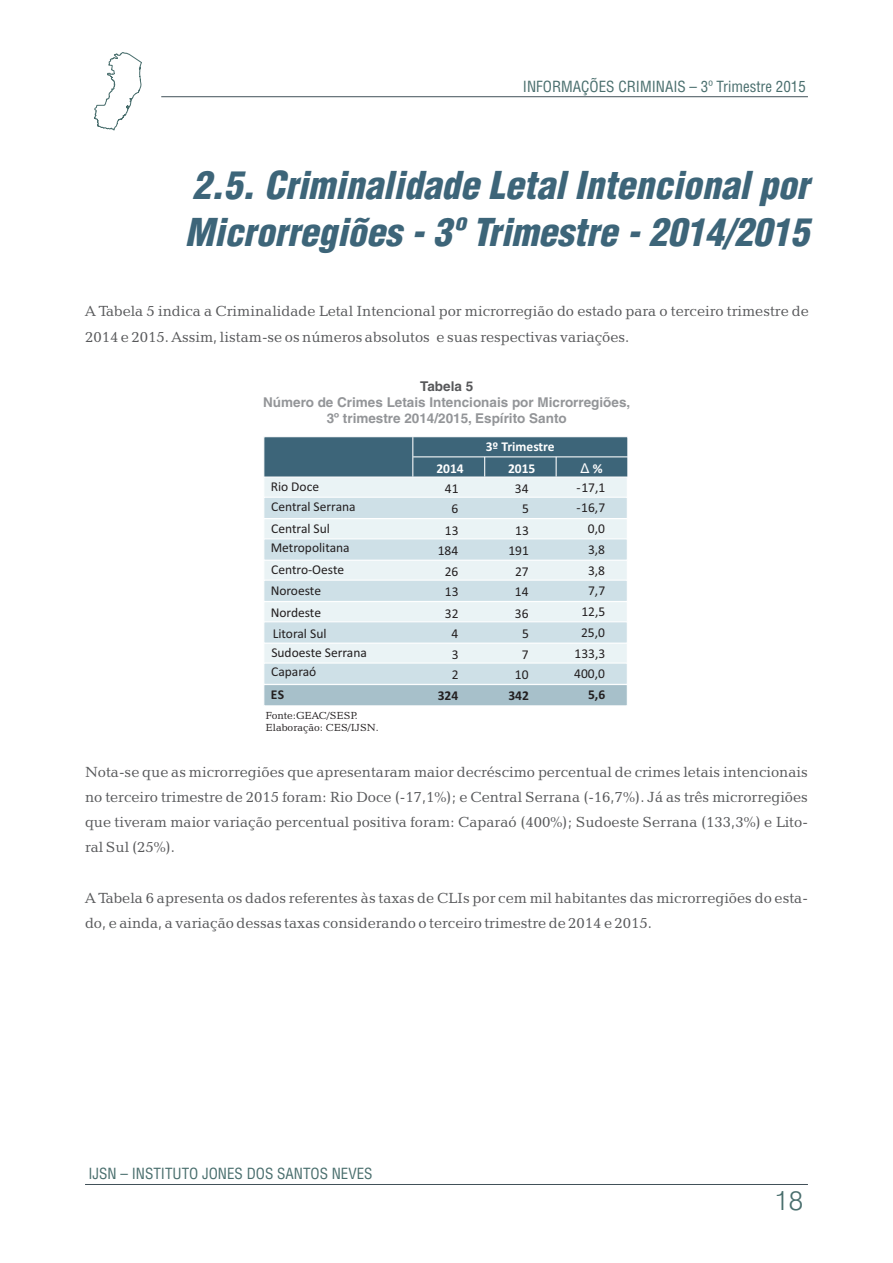
<style>
.page{position:relative;width:893px;height:1263px;background:#fff}
.page>*{position:absolute;margin:0;border:0;box-sizing:border-box;transform-origin:0 0}
.t1{font:italic 900 condensed 37.5px/46.8px "Helvetica LT";color:#3d6579}
.t2{font:300 27px "Swiss 721 BT";color:#496e6d}
.t3{font:15px/25.2px "Candida BT";color:#57585a}
.t4{font:condensed 15px "Helvetica LT";color:#496e6d}
.t5{font:13.5px "Calibri";color:#231f20}
.t6{font:700 13.5px/16px "Helvetica LT";color:#939598;text-align:center}
.t7{font:700 13.5px "Calibri";color:#fff}
.t8{font:700 13.5px "Calibri";color:#231f20}
.t9{font:700 13.5px "Helvetica LT";color:#57585a}
.t10{font:13.5px "Arial";color:#fff}
.t11{font:10.5px/12.6px "Candida BT";color:#231f20}
.s1{font-family:"Calibri";font-weight:700}
</style>
<div class="page">
<hr style="left:161px;top:96px;width:647px;height:1px;background:#425159">
<svg style="left:94px;top:52px;width:48px;height:78px"></svg>
<hr style="left:85px;top:1184px;width:723px;height:1px;background:#425159">
<div style="left:263px;top:476px;width:365px;height:23px;background:#eaf3f5;border:1px solid #fff"></div>
<div style="left:263px;top:559px;width:365px;height:23px;background:#eaf3f5;border:1px solid #fff"></div>
<div style="left:263px;top:642px;width:365px;height:23px;background:#eaf3f5;border:1px solid #fff"></div>
<div style="left:263px;top:518px;width:365px;height:22px;background:#eaf3f5"></div>
<div style="left:263px;top:601px;width:365px;height:22px;background:#eaf3f5"></div>
<div style="left:263px;top:684px;width:365px;height:22px;background:#a7c0ca;border:1px solid #fff"></div>
<div style="left:263px;top:497px;width:365px;height:22px;background:#cee0e7;border:1px solid #fff"></div>
<div style="left:263px;top:580px;width:365px;height:22px;background:#cee0e7;border:1px solid #fff"></div>
<div style="left:263px;top:662px;width:365px;height:23px;background:#cee0e7;border:1px solid #fff"></div>
<div style="left:263px;top:538px;width:365px;height:23px;background:#cee0e7;border:1px solid #fff"></div>
<div style="left:263px;top:621px;width:365px;height:23px;background:#cee0e7;border:1px solid #fff"></div>
<svg style="left:263px;top:436px;width:365px;height:43px;background:#507486"></svg>
<hr style="left:413px;top:456px;width:215px;height:1px;background:#fff">
<p class="t4" style="left:523px;top:80px;width:284px">INFORMAÇÕES CRIMINAIS – 3º Trimestre 2015</p>
<h1 class="t1" style="left:185px;top:166px;width:626px">2.5. Criminalidade Letal Intencional por<br>Microrregiões - 3º Trimestre - 2014/2015</h1>
<p class="t3" style="left:85px;top:300px;width:725px">A Tabela 5 indica a Criminalidade Letal Intencional por microrregião do estado para o terceiro trimestre de<br>2014 e 2015. Assim, listam-se os números absolutos e suas respectivas variações.</p>
<p class="t9" style="left:420px;top:381px;width:54px">Tabela 5</p>
<p class="t6" style="left:263px;top:396px;width:369px">Número de Crimes Letais Intencionais por Microrregiões,<br>3º trimestre 2014/2015, Espírito Santo</p>
<p class="t7" style="left:436px;top:462px;width:29px">2014</p>
<p class="t7" style="left:508px;top:462px;width:29px">2015</p>
<p class="t10" style="left:581px;top:463px;width:23px">Δ <span class="s1">%</span></p>
<p class="t7" style="left:486px;top:441px;width:71px">3º Trimestre</p>
<p class="t5" style="left:271px;top:480px;width:50px">Rio Doce</p>
<p class="t5" style="left:271px;top:501px;width:86px">Central Serrana</p>
<p class="t5" style="left:271px;top:522px;width:60px">Central Sul</p>
<p class="t5" style="left:271px;top:563px;width:75px">Centro-Oeste</p>
<p class="t5" style="left:271px;top:541px;width:81px">Metropolitana</p>
<p class="t5" style="left:271px;top:585px;width:52px">Noroeste</p>
<p class="t5" style="left:271px;top:607px;width:52px">Nordeste</p>
<p class="t5" style="left:273px;top:628px;width:55px">Litoral Sul</p>
<p class="t5" style="left:271px;top:646px;width:97px">Sudoeste Serrana</p>
<p class="t5" style="left:271px;top:666px;width:47px">Caparaó</p>
<p class="t8" style="left:271px;top:689px;width:15px">ES</p>
<p class="t11" style="left:266px;top:710px;width:115px">Fonte:GEAC/SESP.<br>Elaboração: CES/IJSN.</p>
<p class="t5" style="left:445px;top:483px;width:15px">41</p>
<p class="t5" style="left:515px;top:483px;width:15px">34</p>
<p class="t5" style="left:576px;top:482px;width:30px">-17,1</p>
<p class="t5" style="left:451px;top:503px;width:8px">6</p>
<p class="t5" style="left:522px;top:503px;width:8px">5</p>
<p class="t5" style="left:576px;top:502px;width:30px">-16,7</p>
<p class="t5" style="left:445px;top:524px;width:15px">13</p>
<p class="t5" style="left:515px;top:524px;width:15px">13</p>
<p class="t5" style="left:588px;top:523px;width:19px">0,0</p>
<p class="t5" style="left:438px;top:545px;width:22px">184</p>
<p class="t5" style="left:508px;top:545px;width:22px">191</p>
<p class="t5" style="left:588px;top:543px;width:19px">3,8</p>
<p class="t5" style="left:445px;top:566px;width:15px">26</p>
<p class="t5" style="left:515px;top:566px;width:15px">27</p>
<p class="t5" style="left:588px;top:565px;width:19px">3,8</p>
<p class="t5" style="left:445px;top:586px;width:15px">13</p>
<p class="t5" style="left:515px;top:586px;width:15px">14</p>
<p class="t5" style="left:588px;top:585px;width:19px">7,7</p>
<p class="t5" style="left:445px;top:607px;width:15px">32</p>
<p class="t5" style="left:515px;top:607px;width:15px">36</p>
<p class="t5" style="left:581px;top:606px;width:25px">12,5</p>
<p class="t5" style="left:451px;top:627px;width:8px">4</p>
<p class="t5" style="left:522px;top:627px;width:8px">5</p>
<p class="t5" style="left:581px;top:626px;width:25px">25,0</p>
<p class="t5" style="left:452px;top:649px;width:8px">3</p>
<p class="t5" style="left:522px;top:649px;width:8px">7</p>
<p class="t5" style="left:575px;top:647px;width:32px">133,3</p>
<p class="t5" style="left:452px;top:669px;width:8px">2</p>
<p class="t5" style="left:515px;top:669px;width:15px">10</p>
<p class="t5" style="left:574px;top:668px;width:32px">400,0</p>
<p class="t8" style="left:438px;top:690px;width:22px">324</p>
<p class="t8" style="left:508px;top:690px;width:22px">342</p>
<p class="t8" style="left:588px;top:689px;width:19px">5,6</p>
<p class="t3" style="left:85px;top:760px;width:724px;text-align:justify">Nota-se que as microrregiões que apresentaram maior decréscimo percentual de crimes letais intencionais no terceiro trimestre de 2015 foram: Rio Doce (-17,1%); e Central Serrana (-16,7%). Já as três microrregiões que tiveram maior variação percentual positiva foram: Caparaó (400%); Sudoeste Serrana (133,3%) e Lito&shy;ral Sul (25%).</p>
<p class="t3" style="left:85px;top:886px;width:724px">A Tabela 6 apresenta os dados referentes às taxas de CLIs por cem mil habitantes das microrregiões do esta&shy;do, e ainda, a variação dessas taxas considerando o terceiro trimestre de 2014 e 2015.</p>
<p class="t4" style="left:88px;top:1167px;width:286px">IJSN – INSTITUTO JONES DOS SANTOS NEVES</p>
<h2 class="t2" style="left:774px;top:1189px;width:30px">18</h2>
</div>
